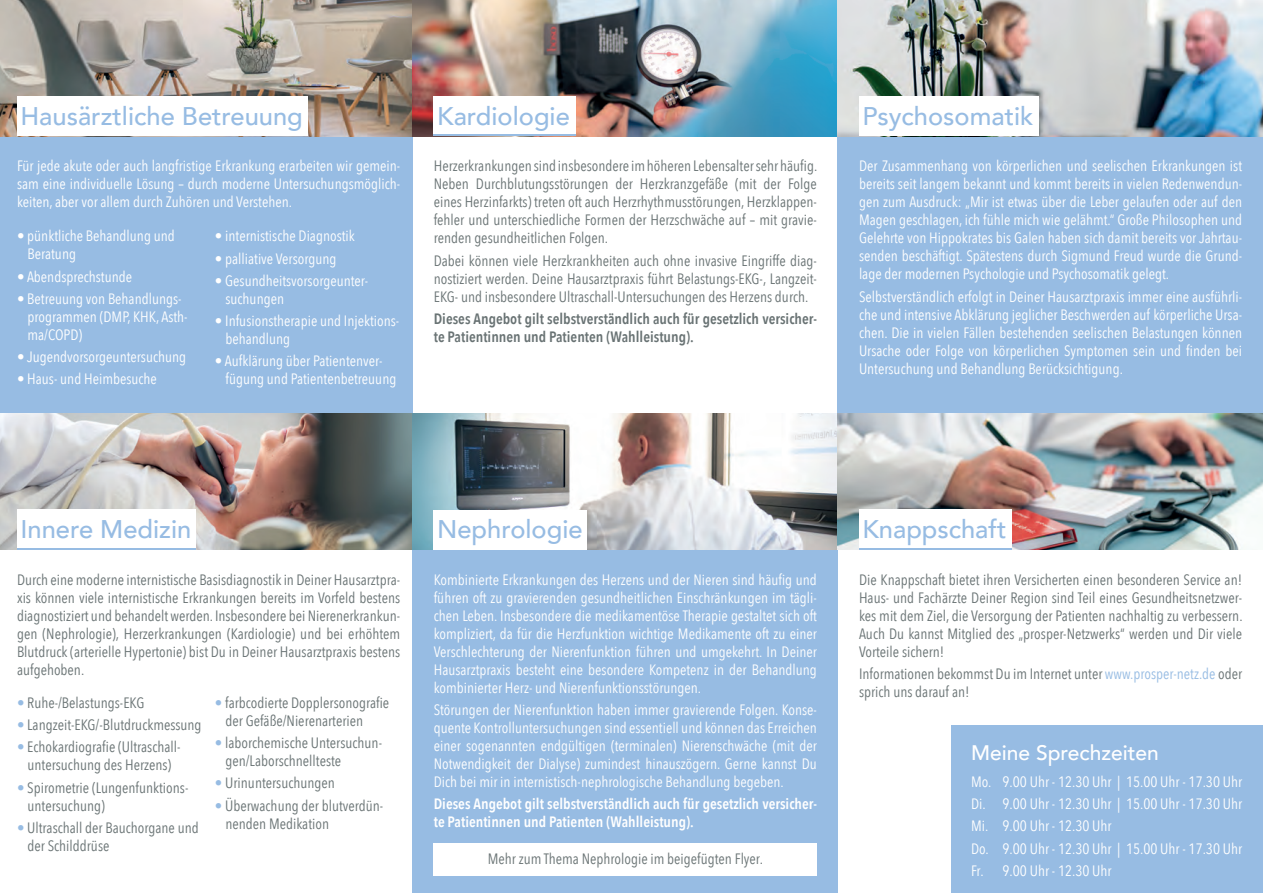
<style>
.page{position:relative;width:1263px;height:893px;background:#fff}
.page>*{position:absolute;margin:0;border:0;box-sizing:border-box;transform-origin:0 0}
.t1{font:500 25.5px "Avenir";color:#97bce3}
.t2{font:500 21px "Avenir";color:#fff}
.t3{font:15px/18px "Avenir Next Condensed";color:#fff}
.t4{font:15px/18px "Avenir Next Condensed";color:#697374}
.t5{font:600 15px/18px "Avenir Next Condensed";color:#697374}
.t6{font:600 15px/18px "Avenir Next Condensed";color:#fff}
.s1{color:#97bce3}
</style>
<div class="page">
<div style="left:838px;top:125px;width:425px;height:323px;background:#97bce3"></div>
<div style="left:412px;top:520px;width:426px;height:373px;background:#97bce3"></div>
<div style="left:0;top:132px;width:412px;height:323px;background:#97bce3"></div>
<img style="left:0;top:0;width:1263px;height:136px">
<div style="left:17px;top:96px;width:290px;height:40px;background:#fff"></div>
<img style="left:0;top:414px;width:1263px;height:136px">
<div style="left:17px;top:510px;width:179px;height:39px;background:#fff"></div>
<hr style="left:17px;top:548px;width:179px;height:2px;background:#97bce3">
<div style="left:434px;top:96px;width:142px;height:39px;background:#fff"></div>
<hr style="left:434px;top:135px;width:142px;height:1px;background:#97bce3">
<div style="left:434px;top:510px;width:153px;height:40px;background:#fff"></div>
<div style="left:434px;top:843px;width:383px;height:33px;background:#fff"></div>
<div style="left:859px;top:96px;width:179px;height:40px;background:#fff"></div>
<div style="left:859px;top:510px;width:153px;height:39px;background:#fff"></div>
<hr style="left:859px;top:548px;width:153px;height:2px;background:#97bce3">
<div style="left:951px;top:725px;width:312px;height:168px;background:#97bce3"></div>
<h1 class="t1" style="left:20px;top:94px;width:284px">Hausärztliche Betreuung</h1>
<p class="t3" style="left:17px;top:156px;width:385px;text-align:justify">Für jede akute oder auch langfristige Erkrankung erarbeiten wir gemein&shy;sam eine individuelle Lösung – durch moderne Untersuchungsmöglich&shy;keiten, aber vor allem durch Zuhören und Verstehen.</p>
<p class="t3" style="left:28px;top:226px;width:149px;text-indent:-10px">• pünktliche Behandlung und<br>Beratung</p>
<p class="t3" style="left:17px;top:267px;width:117px">• Abendsprechstunde</p>
<p class="t3" style="left:28px;top:289px;width:162px;text-indent:-10px">• Betreuung von Behandlungs&shy;programmen (DMP, KHK, Asth&shy;ma/COPD)</p>
<p class="t3" style="left:17px;top:347px;width:171px">• Jugendvorsorgeuntersuchung</p>
<p class="t3" style="left:17px;top:369px;width:141px">• Haus- und Heimbesuche</p>
<p class="t3" style="left:215px;top:226px;width:141px">• internistische Diagnostik</p>
<p class="t3" style="left:215px;top:249px;width:123px">• palliative Versorgung</p>
<p class="t3" style="left:225px;top:271px;width:144px;text-indent:-10px">• Gesundheitsvorsorgeunter&shy;suchungen</p>
<p class="t3" style="left:225px;top:311px;width:175px;text-indent:-10px">• Infusionstherapie und Injektions&shy;behandlung</p>
<p class="t3" style="left:225px;top:351px;width:172px;text-indent:-10px">• Aufklärung über Patientenver&shy;fügung und Patientenbetreuung</p>
<h1 class="t1" style="left:437px;top:94px;width:134px">Kardiologie</h1>
<p class="t4" style="left:434px;top:156px;width:385px;text-align:justify">Herzerkrankungen sind insbesondere im höheren Lebensalter sehr häufig.<br>Neben Durchblutungsstörungen der Herzkranzgefäße (mit der Folge eines Herzinfarkts) treten oft auch Herzrhythmusstörungen, Herzklappen&shy;fehler und unterschiedliche Formen der Herzschwäche auf – mit gravie&shy;renden gesundheitlichen Folgen.</p>
<p class="t4" style="left:434px;top:251px;width:385px;text-align:justify">Dabei können viele Herzkrankheiten auch ohne invasive Eingriffe diag&shy;nostiziert werden. Deine Hausarztpraxis führt Belastungs-EKG-, Langzeit-EKG- und insbesondere Ultraschall-Untersuchungen des Herzens durch.</p>
<p class="t5" style="left:434px;top:309px;width:385px">Dieses Angebot gilt selbstverständlich auch für gesetzlich versicher&shy;te Patientinnen und Patienten (Wahlleistung).</p>
<h1 class="t1" style="left:862px;top:94px;width:173px">Psychosomatik</h1>
<p class="t3" style="left:859px;top:156px;width:385px;text-align:justify">Der Zusammenhang von körperlichen und seelischen Erkrankungen ist bereits seit langem bekannt und kommt bereits in vielen Redenwendun&shy;gen zum Ausdruck: „Mir ist etwas über die Leber gelaufen oder auf den Magen geschlagen, ich fühle mich wie gelähmt.“ Große Philosophen und Gelehrte von Hippokrates bis Galen haben sich damit bereits vor Jahrtau&shy;senden beschäftigt. Spätestens durch Sigmund Freud wurde die Grund&shy;lage der modernen Psychologie und Psychosomatik gelegt.</p>
<p class="t3" style="left:859px;top:287px;width:385px;text-align:justify">Selbstverständlich erfolgt in Deiner Hausarztpraxis immer eine ausführli&shy;che und intensive Abklärung jeglicher Beschwerden auf körperliche Ursa&shy;chen. Die in vielen Fällen bestehenden seelischen Belastungen können Ursache oder Folge von körperlichen Symptomen sein und finden bei Untersuchung und Behandlung Berücksichtigung.</p>
<h1 class="t1" style="left:20px;top:507px;width:172px">Innere Medizin</h1>
<p class="t4" style="left:17px;top:570px;width:385px;text-align:justify">Durch eine moderne internistische Basisdiagnostik in Deiner Hausarztpra&shy;xis können viele internistische Erkrankungen bereits im Vorfeld bestens diagnostiziert und behandelt werden. Insbesondere bei Nierenerkrankun&shy;gen (Nephrologie), Herzerkrankungen (Kardiologie) und bei erhöhtem Blutdruck (arterielle Hypertonie) bist Du in Deiner Hausarztpraxis bestens aufgehoben.</p>
<p class="t4" style="left:17px;top:693px;width:129px"><span class="s1">•</span> Ruhe-/Belastungs-EKG</p>
<p class="t4" style="left:17px;top:715px;width:186px"><span class="s1">•</span> Langzeit-EKG/-Blutdruckmessung</p>
<p class="t4" style="left:17px;top:737px;width:165px;text-align:center"><span class="s1">•</span> Echokardiografie (Ultraschall&shy;untersuchung des Herzens)</p>
<p class="t4" style="left:28px;top:778px;width:162px;text-indent:-10px"><span class="s1">•</span> Spirometrie (Lungenfunktions&shy;untersuchung)</p>
<p class="t4" style="left:28px;top:818px;width:173px;text-indent:-10px"><span class="s1">•</span> Ultraschall der Bauchorgane und der Schilddrüse</p>
<p class="t4" style="left:225px;top:693px;width:165px;text-indent:-10px"><span class="s1">•</span> farbcodierte Dopplersonografie der Gefäße/Nierenarterien</p>
<p class="t4" style="left:225px;top:733px;width:158px;text-indent:-10px"><span class="s1">•</span> laborchemische Untersuchun&shy;gen/Laborschnellteste</p>
<p class="t4" style="left:215px;top:773px;width:121px"><span class="s1">•</span> Urinuntersuchungen</p>
<p class="t4" style="left:225px;top:796px;width:159px;text-indent:-10px"><span class="s1">•</span> Überwachung der blutverdün&shy;nenden Medikation</p>
<h1 class="t1" style="left:437px;top:507px;width:147px">Nephrologie</h1>
<h1 class="t1" style="left:862px;top:507px;width:146px">Knappschaft</h1>
<p class="t3" style="left:434px;top:570px;width:385px;text-align:justify">Kombinierte Erkrankungen des Herzens und der Nieren sind häufig und führen oft zu gravierenden gesundheitlichen Einschränkungen im tägli&shy;chen Leben. Insbesondere die medikamentöse Therapie gestaltet sich oft kompliziert, da für die Herzfunktion wichtige Medikamente oft zu einer Verschlechterung der Nierenfunktion führen und umgekehrt. In Deiner Hausarztpraxis besteht eine besondere Kompetenz in der Behandlung kombinierter Herz- und Nierenfunktionsstörungen.</p>
<p class="t3" style="left:434px;top:700px;width:385px;text-align:justify">Störungen der Nierenfunktion haben immer gravierende Folgen. Konse&shy;quente Kontrolluntersuchungen sind essentiell und können das Erreichen einer sogenannten endgültigen (terminalen) Nierenschwäche (mit der Notwendigkeit der Dialyse) zumindest hinauszögern. Gerne kannst Du Dich bei mir in internistisch-nephrologische Behandlung begeben.</p>
<p class="t6" style="left:434px;top:795px;width:385px">Dieses Angebot gilt selbstverständlich auch für gesetzlich versicher&shy;te Patientinnen und Patienten (Wahlleistung).</p>
<p class="t4" style="left:488px;top:849px;width:277px">Mehr zum Thema Nephrologie im beigefügten Flyer.</p>
<p class="t4" style="left:859px;top:570px;width:385px;text-align:justify">Die Knappschaft bietet ihren Versicherten einen besonderen Service an!<br>Haus- und Fachärzte Deiner Region sind Teil eines Gesundheitsnetzwer&shy;kes mit dem Ziel, die Versorgung der Patienten nachhaltig zu verbessern.<br>Auch Du kannst Mitglied des „prosper-Netzwerks“ werden und Dir viele Vorteile sichern!</p>
<p class="t4" style="left:859px;top:664px;width:385px">Informationen bekommst Du im Internet unter <span class="s1">www.prosper-netz.de</span> oder sprich uns darauf an!</p>
<h2 class="t2" style="left:971px;top:735px;width:189px">Meine Sprechzeiten</h2>
<p class="t3" style="left:971px;top:770px;width:273px;line-height:22.2px">Mo. 9.00 Uhr - 12.30 Uhr | 15.00 Uhr - 17.30 Uhr Di. 9.00 Uhr - 12.30 Uhr | 15.00 Uhr - 17.30 Uhr Mi. 9.00 Uhr - 12.30 Uhr<br>Do. 9.00 Uhr - 12.30 Uhr | 15.00 Uhr - 17.30 Uhr Fr. 9.00 Uhr - 12.30 Uhr</p>
</div>
